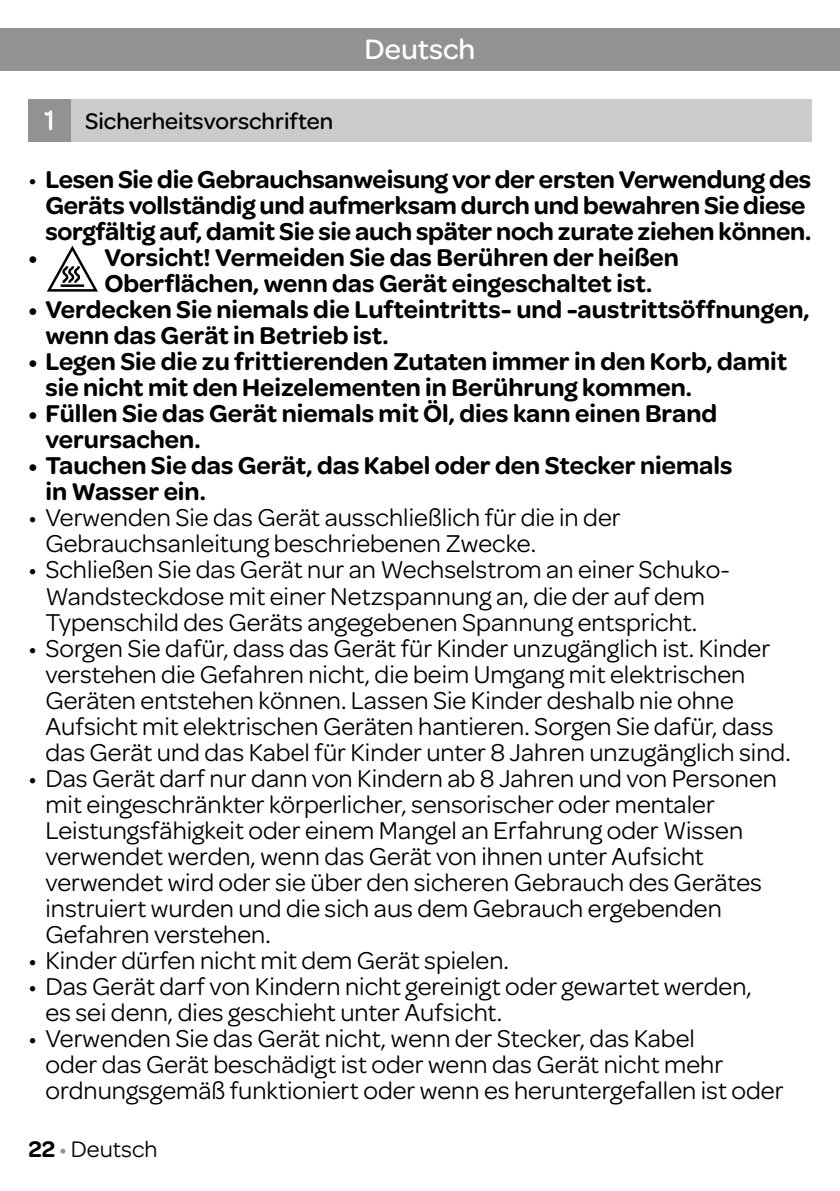
<style>
.page{position:relative;width:840px;height:1191px;background:#fff}
.page>*{position:absolute;margin:0;border:0;box-sizing:border-box;transform-origin:0 0}
.t1{font:500 30px "Omnes";color:#fff}
.t2{font:26px/26px "Omnes";color:#000}
.t3{font:600 26px/26px "Omnes";color:#000}
.t4{font:500 24px "Omnes";color:#000}
.t5{font:24px "Omnes";color:#000}
.s1{font-size:30px;color:#fff}
.s2{font-weight:400}
.s3{font-weight:600}
.s4{color:#929292}
</style>
<div class="page">
<div style="left:0;top:28px;width:839px;height:43px;background:#929292"></div>
<div style="left:57px;top:99px;width:754px;height:43px;background:#cbcbcb"></div>
<div style="left:28px;top:99px;width:43px;height:43px;background:#929292"></div>
<svg style="left:47px;top:245px;width:51px;height:47px"></svg>
<p class="t4" style="left:44px;top:104px;width:290px"><span class="s1">1</span> Sicherheitsvorschriften</p>
<p class="t1" style="left:364px;top:29px;width:112px">Deutsch</p>
<p class="t3" style="left:28px;top:165px;width:783px"><span class="s2">•</span> Lesen Sie die Gebrauchsanweisung vor der ersten Verwendung des</p>
<p class="t3" style="left:45px;top:191px;width:761px">Geräts vollständig und aufmerksam durch und bewahren Sie diese</p>
<p class="t3" style="left:45px;top:217px;width:767px">sorgfältig auf, damit Sie sie auch später noch zurate ziehen können.</p>
<p class="t3" style="left:28px;top:243px;width:11px">•</p>
<p class="t3" style="left:104px;top:243px;width:575px">Vorsicht! Vermeiden Sie das Berühren der heißen<br>Oberflächen, wenn das Gerät eingeschaltet ist.</p>
<p class="t3" style="left:45px;top:295px;width:765px;text-indent:-17px">• Verdecken Sie niemals die Lufteintritts- und -austrittsöffnungen, wenn das Gerät in Betrieb ist.</p>
<p class="t3" style="left:45px;top:347px;width:743px;text-indent:-17px">• Legen Sie die zu frittierenden Zutaten immer in den Korb, damit sie nicht mit den Heizelementen in Berührung kommen.</p>
<p class="t3" style="left:45px;top:399px;width:673px;text-indent:-17px">• Füllen Sie das Gerät niemals mit Öl, dies kann einen Brand verursachen.</p>
<p class="t3" style="left:45px;top:451px;width:688px;text-indent:-17px">• Tauchen Sie das Gerät, das Kabel oder den Stecker niemals in Wasser ein.</p>
<p class="t2" style="left:45px;top:503px;width:576px;text-indent:-17px">• Verwenden Sie das Gerät ausschließlich für die in der<br>Gebrauchsanleitung beschriebenen Zwecke.</p>
<p class="t2" style="left:28px;top:555px;width:702px;text-align:center">• Schließen Sie das Gerät nur an Wechselstrom an einer Schuko-<br>Wandsteckdose mit einer Netzspannung an, die der auf dem<br>Typenschild des Geräts angegebenen Spannung entspricht.</p>
<p class="t2" style="left:45px;top:633px;width:746px;text-indent:-17px">• Sorgen Sie dafür, dass das Gerät für Kinder unzugänglich ist. Kinder verstehen die Gefahren nicht, die beim Umgang mit elektrischen Geräten entstehen können. Lassen Sie Kinder deshalb nie ohne Aufsicht mit elektrischen Geräten hantieren. Sorgen Sie dafür, dass das Gerät und das Kabel für Kinder unter 8 Jahren unzugänglich sind.</p>
<p class="t2" style="left:45px;top:763px;width:732px;text-indent:-17px">• Das Gerät darf nur dann von Kindern ab 8 Jahren und von Personen mit eingeschränkter körperlicher, sensorischer oder mentaler Leistungsfähigkeit oder einem Mangel an Erfahrung oder Wissen verwendet werden, wenn das Gerät von ihnen unter Aufsicht verwendet wird oder sie über den sicheren Gebrauch des Gerätes instruiert wurden und die sich aus dem Gebrauch ergebenden Gefahren verstehen.</p>
<p class="t2" style="left:28px;top:945px;width:482px">• Kinder dürfen nicht mit dem Gerät spielen.</p>
<p class="t2" style="left:45px;top:971px;width:707px;text-indent:-17px">• Das Gerät darf von Kindern nicht gereinigt oder gewartet werden, es sei denn, dies geschieht unter Aufsicht.</p>
<p class="t2" style="left:45px;top:1023px;width:739px;text-indent:-17px">• Verwenden Sie das Gerät nicht, wenn der Stecker, das Kabel<br>oder das Gerät beschädigt ist oder wenn das Gerät nicht mehr ordnungsgemäß funktioniert oder wenn es heruntergefallen ist oder</p>
<p class="t5" style="left:28px;top:1132px;width:131px"><span class="s3">22</span> <span class="s4">•</span> Deutsch</p>
</div>
